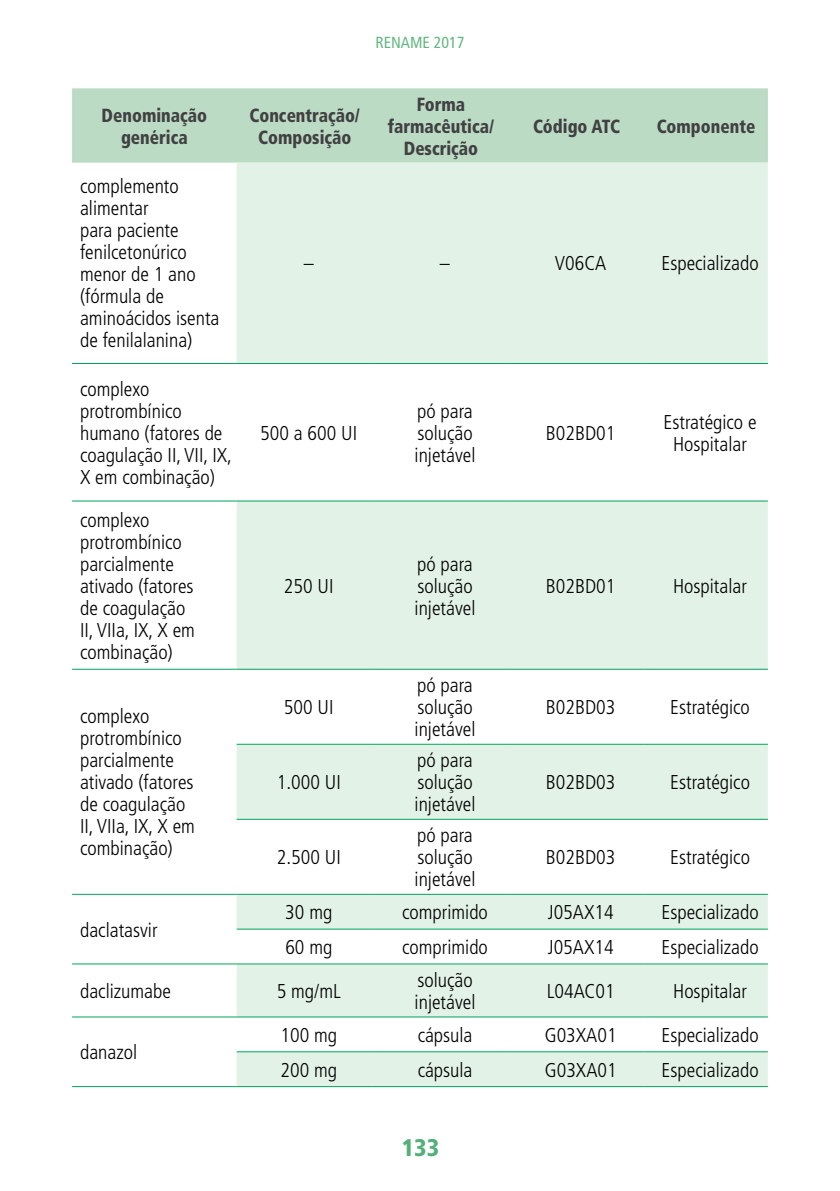
<style>
.page{position:relative;width:840px;height:1191px;background:#fff}
.page>*{position:absolute;margin:0;border:0;box-sizing:border-box;transform-origin:0 0}
.t1{font:900 condensed 24px "Frutiger LT Std";color:#54b078}
.t2{font:300 condensed 20px/22px "Frutiger LT Std";color:#000}
.t3{font:900 condensed 19px/22px "Frutiger LT Std";color:#414042;text-align:center;scale:.91 1}
.t4{font:condensed 16px "Frutiger LT Std";color:#64b682}
</style>
<div class="page">
<div style="left:72px;top:88px;width:695px;height:75px;background:#bbdbc4"></div>
<svg style="left:236px;top:163px;width:531px;height:923px;fill:#e3f2e7"></svg>
<hr style="left:72px;top:363px;width:164px;height:1px;background:#00a35d">
<hr style="left:236px;top:363px;width:136px;height:1px;background:#00a35d">
<hr style="left:372px;top:363px;width:137px;height:1px;background:#00a35d">
<hr style="left:509px;top:363px;width:134px;height:1px;background:#00a35d">
<hr style="left:643px;top:363px;width:124px;height:1px;background:#00a35d">
<hr style="left:72px;top:500px;width:164px;height:1px;background:#00a35d">
<hr style="left:236px;top:500px;width:136px;height:1px;background:#00a35d">
<hr style="left:372px;top:500px;width:137px;height:1px;background:#00a35d">
<hr style="left:509px;top:500px;width:134px;height:1px;background:#00a35d">
<hr style="left:643px;top:500px;width:124px;height:1px;background:#00a35d">
<hr style="left:236px;top:668px;width:136px;height:1px;background:#00a35d">
<hr style="left:372px;top:668px;width:137px;height:1px;background:#00a35d">
<hr style="left:509px;top:668px;width:134px;height:1px;background:#00a35d">
<hr style="left:643px;top:668px;width:124px;height:1px;background:#00a35d">
<hr style="left:236px;top:743px;width:136px;height:1px;background:#00a35d">
<hr style="left:372px;top:743px;width:137px;height:1px;background:#00a35d">
<hr style="left:509px;top:743px;width:134px;height:1px;background:#00a35d">
<hr style="left:643px;top:743px;width:124px;height:1px;background:#00a35d">
<hr style="left:236px;top:818px;width:136px;height:1px;background:#00a35d">
<hr style="left:372px;top:818px;width:137px;height:1px;background:#00a35d">
<hr style="left:509px;top:818px;width:134px;height:1px;background:#00a35d">
<hr style="left:643px;top:818px;width:124px;height:1px;background:#00a35d">
<hr style="left:236px;top:893px;width:136px;height:1px;background:#00a35d">
<hr style="left:372px;top:893px;width:137px;height:1px;background:#00a35d">
<hr style="left:509px;top:893px;width:134px;height:1px;background:#00a35d">
<hr style="left:643px;top:893px;width:124px;height:1px;background:#00a35d">
<hr style="left:236px;top:928px;width:136px;height:1px;background:#00a35d">
<hr style="left:372px;top:928px;width:137px;height:1px;background:#00a35d">
<hr style="left:509px;top:928px;width:134px;height:1px;background:#00a35d">
<hr style="left:643px;top:928px;width:124px;height:1px;background:#00a35d">
<hr style="left:236px;top:963px;width:136px;height:1px;background:#00a35d">
<hr style="left:372px;top:963px;width:137px;height:1px;background:#00a35d">
<hr style="left:509px;top:963px;width:134px;height:1px;background:#00a35d">
<hr style="left:643px;top:963px;width:124px;height:1px;background:#00a35d">
<hr style="left:236px;top:1016px;width:136px;height:1px;background:#00a35d">
<hr style="left:372px;top:1016px;width:137px;height:1px;background:#00a35d">
<hr style="left:509px;top:1016px;width:134px;height:1px;background:#00a35d">
<hr style="left:643px;top:1016px;width:124px;height:1px;background:#00a35d">
<hr style="left:236px;top:1051px;width:136px;height:1px;background:#00a35d">
<hr style="left:372px;top:1051px;width:137px;height:1px;background:#00a35d">
<hr style="left:509px;top:1051px;width:134px;height:1px;background:#00a35d">
<hr style="left:643px;top:1051px;width:124px;height:1px;background:#00a35d">
<hr style="left:236px;top:1086px;width:136px;height:1px;background:#00a35d">
<hr style="left:372px;top:1086px;width:137px;height:1px;background:#00a35d">
<hr style="left:509px;top:1086px;width:134px;height:1px;background:#00a35d">
<hr style="left:643px;top:1086px;width:124px;height:1px;background:#00a35d">
<hr style="left:72px;top:668px;width:164px;height:1px;background:#00a35d">
<hr style="left:72px;top:893px;width:164px;height:1px;background:#00a35d">
<hr style="left:72px;top:963px;width:164px;height:1px;background:#00a35d">
<hr style="left:72px;top:1016px;width:164px;height:1px;background:#00a35d">
<hr style="left:72px;top:1086px;width:164px;height:1px;background:#00a35d">
<p class="t4" style="left:375px;top:33px;width:91px">RENAME 2017</p>
<p class="t3" style="left:102px;top:104px;width:117px">Denominação genérica</p>
<p class="t3" style="left:249px;top:104px;width:123px">Concentração/<br>Composição</p>
<p class="t3" style="left:387px;top:93px;width:118px">Forma farmacêutica/<br>Descrição</p>
<p class="t3" style="left:532px;top:115px;width:97px">Código ATC</p>
<p class="t3" style="left:656px;top:115px;width:110px">Componente</p>
<p class="t2" style="left:80px;top:176px;width:141px">complemento alimentar<br>para paciente fenilcetonúrico menor de 1 ano (fórmula de aminoácidos isenta de fenilalanina)</p>
<p class="t2" style="left:80px;top:378px;width:153px">complexo protrombínico humano (fatores de coagulação II, VII, IX,<br>X em combinação)</p>
<p class="t2" style="left:80px;top:509px;width:116px">complexo protrombínico parcialmente ativado (fatores de coagulação<br>II, VIIa, IX, X em combinação)</p>
<p class="t2" style="left:80px;top:705px;width:116px">complexo protrombínico parcialmente ativado (fatores de coagulação<br>II, VIIa, IX, X em combinação)</p>
<p class="t2" style="left:80px;top:919px;width:79px">daclatasvir</p>
<p class="t2" style="left:303px;top:253px;width:11px">–</p>
<p class="t2" style="left:440px;top:253px;width:11px">–</p>
<p class="t2" style="left:554px;top:253px;width:53px">V06CA</p>
<p class="t2" style="left:661px;top:253px;width:99px">Especializado</p>
<p class="t2" style="left:260px;top:422px;width:98px">500 a 600 UI</p>
<p class="t2" style="left:414px;top:400px;width:62px">pó para solução injetável</p>
<p class="t2" style="left:545px;top:422px;width:71px">B02BD01</p>
<p class="t2" style="left:663px;top:411px;width:94px;text-align:center">Estratégico e<br>Hospitalar</p>
<p class="t2" style="left:284px;top:575px;width:51px">250 UI</p>
<p class="t2" style="left:414px;top:553px;width:62px">pó para solução injetável</p>
<p class="t2" style="left:545px;top:575px;width:71px">B02BD01</p>
<p class="t2" style="left:672px;top:575px;width:75px">Hospitalar</p>
<p class="t2" style="left:284px;top:696px;width:51px">500 UI</p>
<p class="t2" style="left:414px;top:674px;width:62px">pó para solução injetável</p>
<p class="t2" style="left:545px;top:696px;width:71px">B02BD03</p>
<p class="t2" style="left:669px;top:696px;width:81px">Estratégico</p>
<p class="t2" style="left:276px;top:771px;width:65px">1.000 UI</p>
<p class="t2" style="left:414px;top:749px;width:62px">pó para solução injetável</p>
<p class="t2" style="left:545px;top:771px;width:71px">B02BD03</p>
<p class="t2" style="left:669px;top:771px;width:81px">Estratégico</p>
<p class="t2" style="left:277px;top:846px;width:65px">2.500 UI</p>
<p class="t2" style="left:414px;top:824px;width:62px">pó para solução injetável</p>
<p class="t2" style="left:545px;top:846px;width:71px">B02BD03</p>
<p class="t2" style="left:669px;top:846px;width:81px">Estratégico</p>
<p class="t2" style="left:285px;top:901px;width:48px">30 mg</p>
<p class="t2" style="left:402px;top:901px;width:87px">comprimido</p>
<p class="t2" style="left:547px;top:901px;width:67px">J05AX14</p>
<p class="t2" style="left:661px;top:901px;width:99px">Especializado</p>
<p class="t2" style="left:285px;top:936px;width:48px">60 mg</p>
<p class="t2" style="left:402px;top:936px;width:87px">comprimido</p>
<p class="t2" style="left:547px;top:936px;width:67px">J05AX14</p>
<p class="t2" style="left:661px;top:936px;width:99px">Especializado</p>
<p class="t2" style="left:80px;top:980px;width:92px">daclizumabe</p>
<p class="t2" style="left:277px;top:980px;width:66px">5 mg/mL</p>
<p class="t2" style="left:414px;top:969px;width:62px">solução injetável</p>
<p class="t2" style="left:546px;top:980px;width:69px">L04AC01</p>
<p class="t2" style="left:672px;top:980px;width:75px">Hospitalar</p>
<p class="t2" style="left:80px;top:1041px;width:59px">danazol</p>
<p class="t2" style="left:280px;top:1024px;width:58px">100 mg</p>
<p class="t2" style="left:417px;top:1024px;width:56px">cápsula</p>
<p class="t2" style="left:544px;top:1024px;width:73px">G03XA01</p>
<p class="t2" style="left:661px;top:1024px;width:99px">Especializado</p>
<p class="t2" style="left:280px;top:1059px;width:58px">200 mg</p>
<p class="t2" style="left:417px;top:1059px;width:56px">cápsula</p>
<p class="t2" style="left:544px;top:1059px;width:73px">G03XA01</p>
<p class="t2" style="left:661px;top:1059px;width:99px">Especializado</p>
<p class="t1" style="left:401px;top:1133px;width:39px">133</p>
</div>
